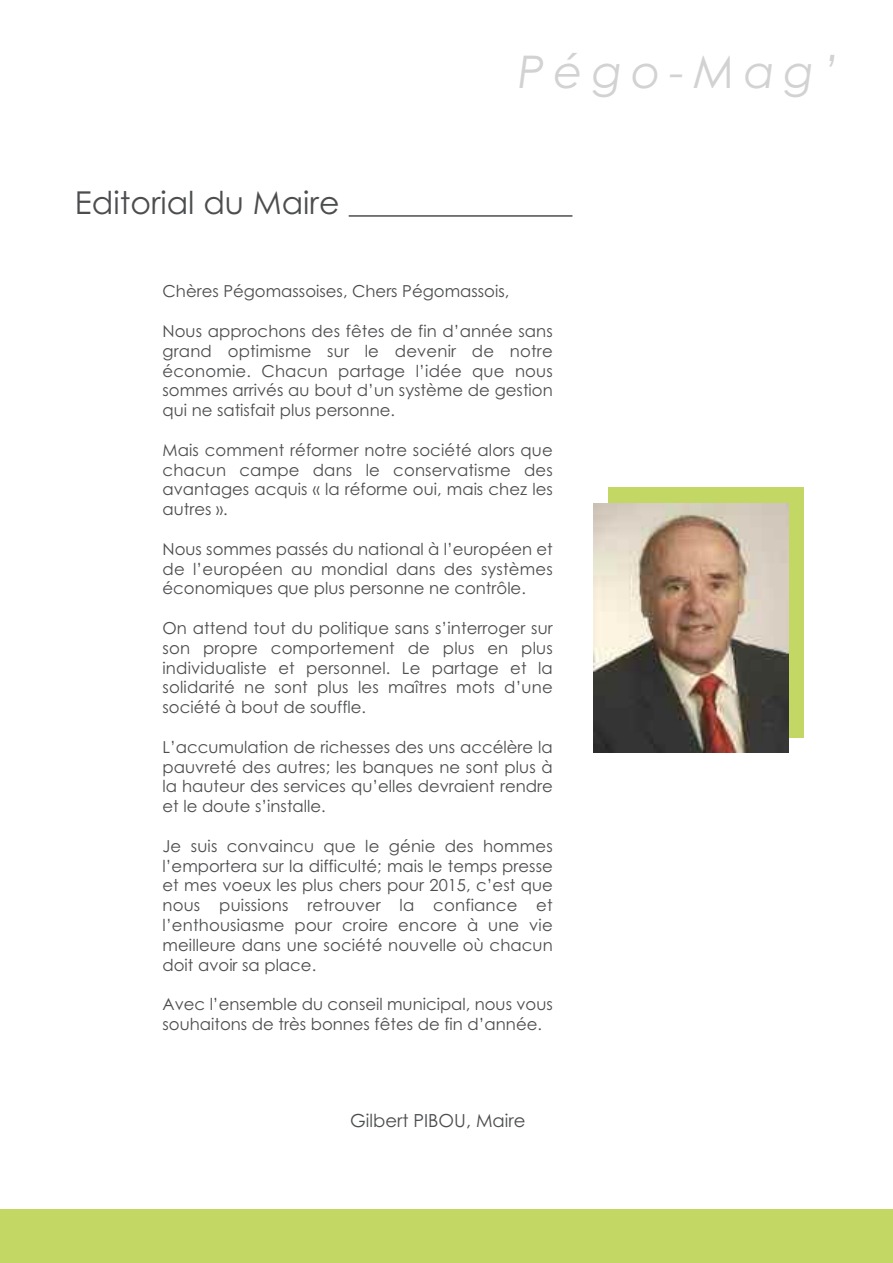
<style>
.page{position:relative;width:893px;height:1263px;background:#fff}
.page>*{position:absolute;margin:0;border:0;box-sizing:border-box;transform-origin:0 0}
.t1{font:italic 45px "Century Gothic";letter-spacing:.2em;color:#d2d2d3}
.t2{font:31.5px "Century Gothic";color:#4c4d4f}
.t3{font:18px "Century Gothic";color:#4c4d4f}
.t4{font:16.5px/19.8px "Century Gothic";color:#4c4d4f;text-align:justify}
</style>
<div class="page">
<div style="left:0;top:1209px;width:893px;height:54px;background:#c2d764"></div>
<div style="left:609px;top:488px;width:195px;height:250px;background:#c2d764"></div>
<img style="left:594px;top:504px;width:194px;height:249px">
<hr style="left:349px;top:215px;width:223px;height:2px;background:#4c4d4f">
<h2 class="t2" style="left:75px;top:184px;width:266px">Editorial du Maire</h2>
<h1 class="t1" style="left:518px;top:46px;width:322px">Pégo-Mag’</h1>
<p class="t4" style="left:163px;top:282px;width:348px">Chères Pégomassoises, Chers Pégomassois,</p>
<p class="t4" style="left:163px;top:321px;width:392px">Nous approchons des fêtes de fin d’année sans grand optimisme sur le devenir de notre économie. Chacun partage l’idée que nous sommes arrivés au bout d’un système de gestion qui ne satisfait plus personne.</p>
<p class="t4" style="left:163px;top:440px;width:392px">Mais comment réformer notre société alors que chacun campe dans le conservatisme des avantages acquis « la réforme oui, mais chez les autres ».</p>
<p class="t4" style="left:163px;top:539px;width:392px">Nous sommes passés du national à l’européen et de l’européen au mondial dans des systèmes économiques que plus personne ne contrôle.</p>
<p class="t4" style="left:163px;top:618px;width:392px">On attend tout du politique sans s’interroger sur son propre comportement de plus en plus individualiste et personnel. Le partage et la solidarité ne sont plus les maîtres mots d’une société à bout de souffle.</p>
<p class="t4" style="left:163px;top:737px;width:392px">L’accumulation de richesses des uns accélère la pauvreté des autres; les banques ne sont plus à la hauteur des services qu’elles devraient rendre et le doute s’installe.</p>
<p class="t4" style="left:163px;top:836px;width:392px">Je suis convaincu que le génie des hommes l’emportera sur la difficulté; mais le temps presse et mes voeux les plus chers pour 2015, c’est que nous puissions retrouver la confiance et l’enthousiasme pour croire encore à une vie meilleure dans une société nouvelle où chacun doit avoir sa place.</p>
<p class="t4" style="left:163px;top:994px;width:392px">Avec l’ensemble du conseil municipal, nous vous souhaitons de très bonnes fêtes de fin d’année.</p>
<p class="t3" style="left:350px;top:1110px;width:177px">Gilbert PIBOU, Maire</p>
</div>
